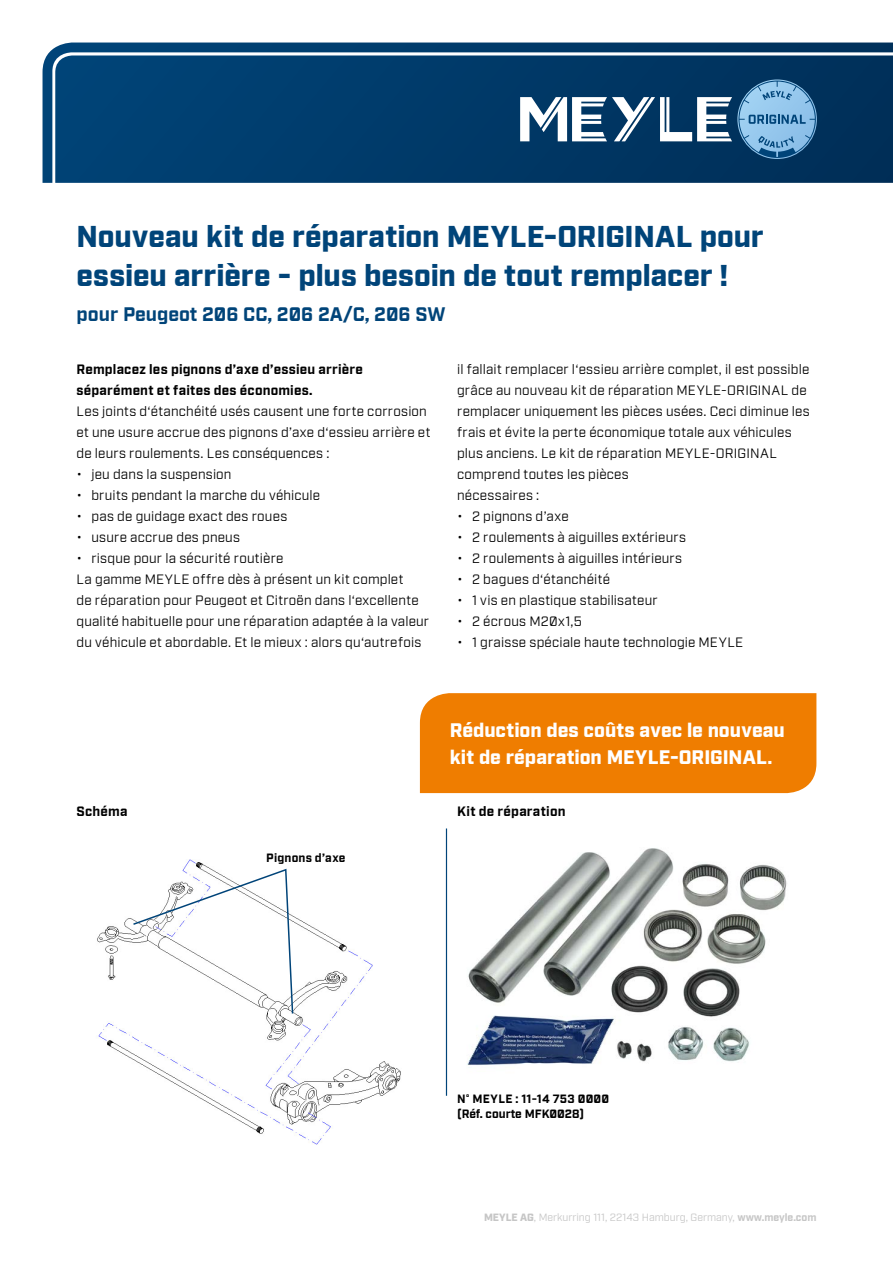
<style>
.page{position:relative;width:893px;height:1263px;background:#fff}
.page>*{position:absolute;margin:0;border:0;box-sizing:border-box;transform-origin:0 0}
.t1{font:900 30px/39px "Industry Meyle";color:#004479}
.t2{font:900 19.5px/27px "Industry Meyle";letter-spacing:.005em;color:#fff}
.t3{font:700 19.5px "Industry Meyle";color:#004479}
.t4{font:13.5px/21px "Industry Meyle";letter-spacing:.015em;color:#000}
.t5{font:700 13.5px/21px "Industry Meyle";letter-spacing:.015em;color:#000}
.t6{font:700 12px/15px "Industry Meyle";letter-spacing:.015em;color:#000}
.t7{font:10.5px "Industry Meyle";color:#c6c6c6}
.s1{font-weight:900}
.s2{font-weight:700}
</style>
<div class="page">
<img style="left:467px;top:848px;width:320px;height:217px">
<hr style="left:446px;top:828px;width:1px;height:268px;background:#004479">
<img style="left:97px;top:859px;width:304px;height:285px">
<div style="left:420px;top:693px;width:396px;height:100px;background:#ef7d00"></div>
<svg style="left:43px;top:43px;width:850px;height:140px;background:#09416e"></svg>
<svg style="left:738px;top:81px;width:78px;height:77px;background:#6397c0"></svg>
<svg style="left:520px;top:97px;width:212px;height:44px"></svg>
<svg style="left:132px;top:868px;width:162px;height:147px"></svg>
<h1 class="t1" style="left:77px;top:219px;width:689px">Nouveau kit de réparation MEYLE-ORIGINAL pour essieu arrière - plus besoin de tout remplacer !</h1>
<h2 class="t3" style="left:77px;top:302px;width:370px">pour Peugeot 206 CC, 206 2A/C, 206 SW</h2>
<p class="t5" style="left:77px;top:360px;width:288px">Remplacez les pignons d’axe d’essieu arrière séparément et faites des économies.</p>
<p class="t4" style="left:77px;top:401px;width:355px">Les joints d‘étanchéité usés causent une forte corrosion et une usure accrue des pignons d’axe d‘essieu arrière et de leurs roulements. Les conséquences :</p>
<p class="t4" style="left:77px;top:464px;width:156px">• jeu dans la suspension</p>
<p class="t4" style="left:77px;top:485px;width:245px">• bruits pendant la marche du véhicule</p>
<p class="t4" style="left:77px;top:506px;width:212px">• pas de guidage exact des roues</p>
<p class="t4" style="left:77px;top:527px;width:165px">• usure accrue des pneus</p>
<p class="t4" style="left:77px;top:548px;width:354px">• risque pour la sécurité routière<br>La gamme MEYLE offre dès à présent un kit complet<br>de réparation pour Peugeot et Citroën dans l‘excellente qualité habituelle pour une réparation adaptée à la valeur du véhicule et abordable. Et le mieux : alors qu‘autrefois</p>
<p class="t4" style="left:457px;top:359px;width:354px">il fallait remplacer l‘essieu arrière complet, il est possible grâce au nouveau kit de réparation MEYLE-ORIGINAL de remplacer uniquement les pièces usées. Ceci diminue les frais et évite la perte économique totale aux véhicules plus anciens. Le kit de réparation MEYLE-ORIGINAL comprend toutes les pièces<br>nécessaires :</p>
<p class="t4" style="left:457px;top:506px;width:113px">• 2 pignons d’axe</p>
<p class="t4" style="left:457px;top:527px;width:230px">• 2 roulements à aiguilles extérieurs</p>
<p class="t4" style="left:457px;top:548px;width:227px">• 2 roulements à aiguilles intérieurs</p>
<p class="t4" style="left:457px;top:569px;width:154px">• 2 bagues d‘étanchéité</p>
<p class="t4" style="left:457px;top:590px;width:202px">• 1 vis en plastique stabilisateur</p>
<p class="t4" style="left:457px;top:611px;width:127px">• 2 écrous M20x1,5</p>
<p class="t4" style="left:457px;top:632px;width:288px">• 1 graisse spéciale haute technologie MEYLE</p>
<h2 class="t2" style="left:450px;top:717px;width:337px">Réduction des coûts avec le nouveau kit de réparation MEYLE-ORIGINAL.</h2>
<p class="t5" style="left:77px;top:801px;width:52px">Schéma</p>
<p class="t5" style="left:457px;top:801px;width:110px">Kit de réparation</p>
<p class="t6" style="left:266px;top:851px;width:81px">Pignons d’axe</p>
<p class="t6" style="left:457px;top:1092px;width:154px">N° MEYLE : 11-14 753 0000 (Réf. courte MFK0028)</p>
<p class="t7" style="left:484px;top:1211px;width:334px"><span class="s1">MEYLE AG</span>, Merkurring 111, 22143 Hamburg, Germany, <span class="s2">www.meyle.com</span></p>
</div>
